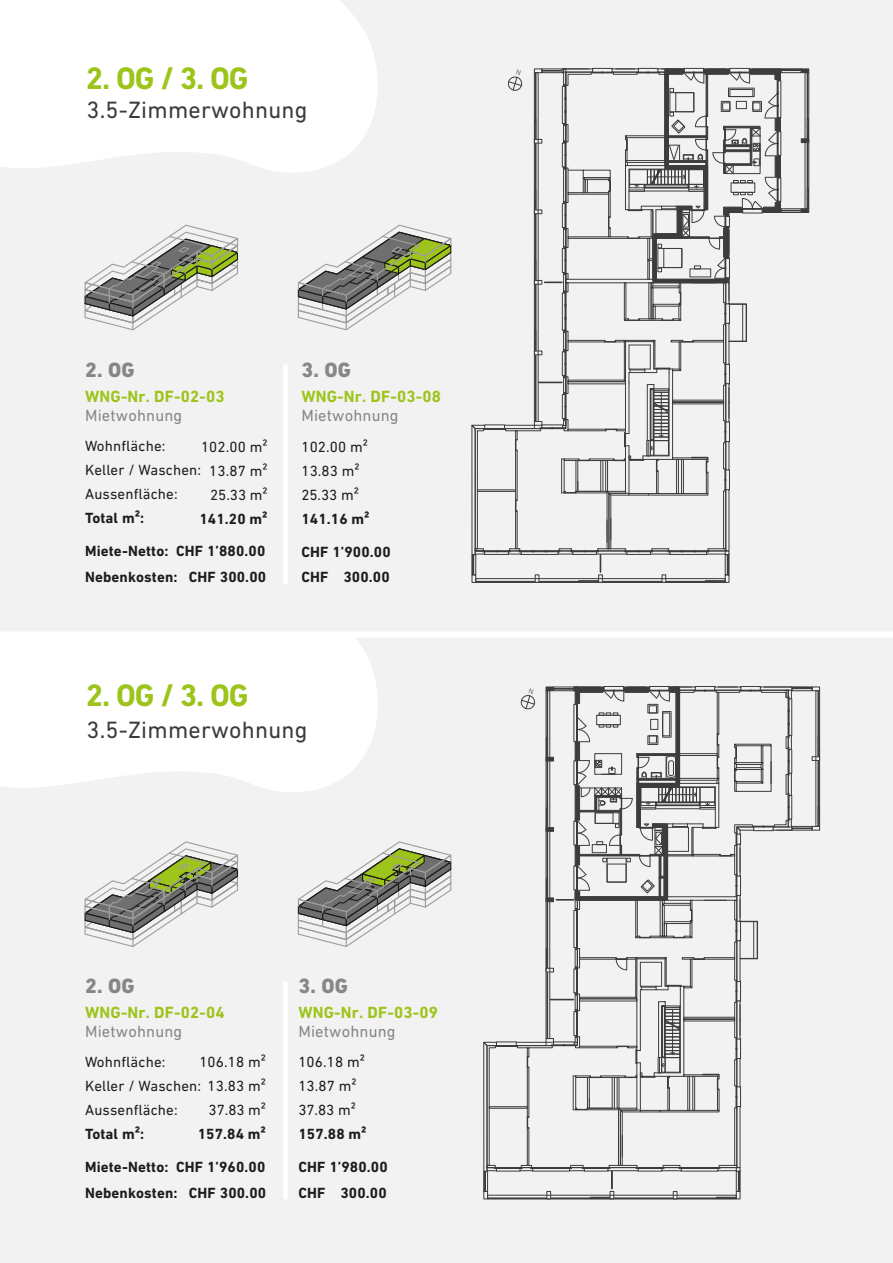
<style>
.page{position:relative;width:893px;height:1263px;background:#f2f2f2}
.page>*{position:absolute;margin:0;border:0;box-sizing:border-box;transform-origin:0 0}
.t1{font:700 31.5px "DIN Next LT Pro";letter-spacing:-.03em;color:#9dc41a}
.t2{font:24px "DIN Next LT Pro";letter-spacing:.01em;color:#3c3c3b}
.t3{font:800 21px "DIN Next LT Pro";letter-spacing:.01em;color:#878787}
.t4{font:700 16.5px "DIN Next LT Pro";letter-spacing:.01em;color:#9dc41a}
.t5{font:16.5px "DIN Next LT Pro";letter-spacing:.01em;color:#878787}
.t6{font:700 15px/25.5px "DIN Next LT Pro";letter-spacing:.01em;color:#1d1d1b}
.t7{font:15px/24px "DIN Next LT Pro";letter-spacing:.01em;color:#1d1d1b}
</style>
<div class="page">
<div style="left:0;top:631px;width:893px;height:6px;background:#fff"></div>
<svg style="left:0;top:637px;width:377px;height:155px;fill:#fff"></svg>
<svg style="left:0;top:0;width:377px;height:172px;fill:#fff"></svg>
<div style="left:283px;top:364px;width:5px;height:220px;background:#fff"></div>
<div style="left:283px;top:981px;width:5px;height:218px;background:#fff"></div>
<svg style="left:84px;top:224px;width:155px;height:107px"></svg>
<svg style="left:84px;top:841px;width:155px;height:106px"></svg>
<svg style="left:297px;top:224px;width:155px;height:107px"></svg>
<svg style="left:297px;top:841px;width:155px;height:106px"></svg>
<svg style="left:471px;top:68px;width:338px;height:515px"></svg>
<svg style="left:483px;top:686px;width:337px;height:513px"></svg>
<h1 class="t1" style="left:86px;top:60px;width:164px">2. OG / 3. OG</h1>
<h2 class="t2" style="left:86px;top:96px;width:223px">3.5-Zimmerwohnung</h2>
<h3 class="t3" style="left:85px;top:358px;width:51px">2. OG</h3>
<p class="t4" style="left:85px;top:386px;width:141px">WNG-Nr. DF-02-03</p>
<p class="t5" style="left:85px;top:406px;width:99px">Mietwohnung</p>
<p class="t7" style="left:85px;top:434px;width:118px">Wohnfläche:<br>Keller / Waschen:<br>Aussenfläche:</p>
<p class="t6" style="left:85px;top:505px;width:61px">Total m²:</p>
<p class="t6" style="left:85px;top:538px;width:183px">Miete-Netto: CHF 1’880.00<br>Nebenkosten: CHF 300.00</p>
<p class="t7" style="left:209px;top:434px;width:60px;text-align:justify;text-indent:-8px">102.00 m²<br>13.87 m²<br>25.33 m²</p>
<p class="t6" style="left:199px;top:506px;width:70px">141.20 m²</p>
<h3 class="t3" style="left:301px;top:358px;width:51px">3. OG</h3>
<p class="t4" style="left:301px;top:386px;width:141px">WNG-Nr. DF-03-08</p>
<p class="t5" style="left:301px;top:406px;width:99px">Mietwohnung</p>
<p class="t7" style="left:301px;top:434px;width:68px">102.00 m²<br>13.83 m²<br>25.33 m²</p>
<p class="t6" style="left:301px;top:506px;width:70px">141.16 m²</p>
<p class="t6" style="left:301px;top:539px;width:91px">CHF 1’900.00<br>CHF 300.00</p>
<h1 class="t1" style="left:86px;top:677px;width:164px">2. OG / 3. OG</h1>
<h2 class="t2" style="left:86px;top:716px;width:223px">3.5-Zimmerwohnung</h2>
<h3 class="t3" style="left:85px;top:974px;width:51px">2. OG</h3>
<p class="t4" style="left:85px;top:1002px;width:141px">WNG-Nr. DF-02-04</p>
<p class="t5" style="left:85px;top:1022px;width:99px">Mietwohnung</p>
<p class="t7" style="left:85px;top:1050px;width:182px">Wohnfläche:<br>Keller / Waschen: 13.83 m²<br>Aussenfläche:</p>
<p class="t6" style="left:85px;top:1121px;width:61px">Total m²:</p>
<p class="t6" style="left:85px;top:1154px;width:183px">Miete-Netto: CHF 1’960.00<br>Nebenkosten: CHF 300.00</p>
<p class="t7" style="left:199px;top:1050px;width:68px">106.18 m²</p>
<p class="t7" style="left:209px;top:1098px;width:59px">37.83 m²</p>
<p class="t6" style="left:198px;top:1121px;width:70px">157.84 m²</p>
<h3 class="t3" style="left:298px;top:974px;width:51px">3. OG</h3>
<p class="t4" style="left:298px;top:1002px;width:141px">WNG-Nr. DF-03-09</p>
<p class="t5" style="left:298px;top:1022px;width:99px">Mietwohnung</p>
<p class="t7" style="left:298px;top:1050px;width:68px">106.18 m²<br>13.87 m²<br>37.83 m²</p>
<p class="t6" style="left:298px;top:1121px;width:70px">157.88 m²</p>
<p class="t6" style="left:298px;top:1154px;width:91px">CHF 1’980.00<br>CHF 300.00</p>
</div>
